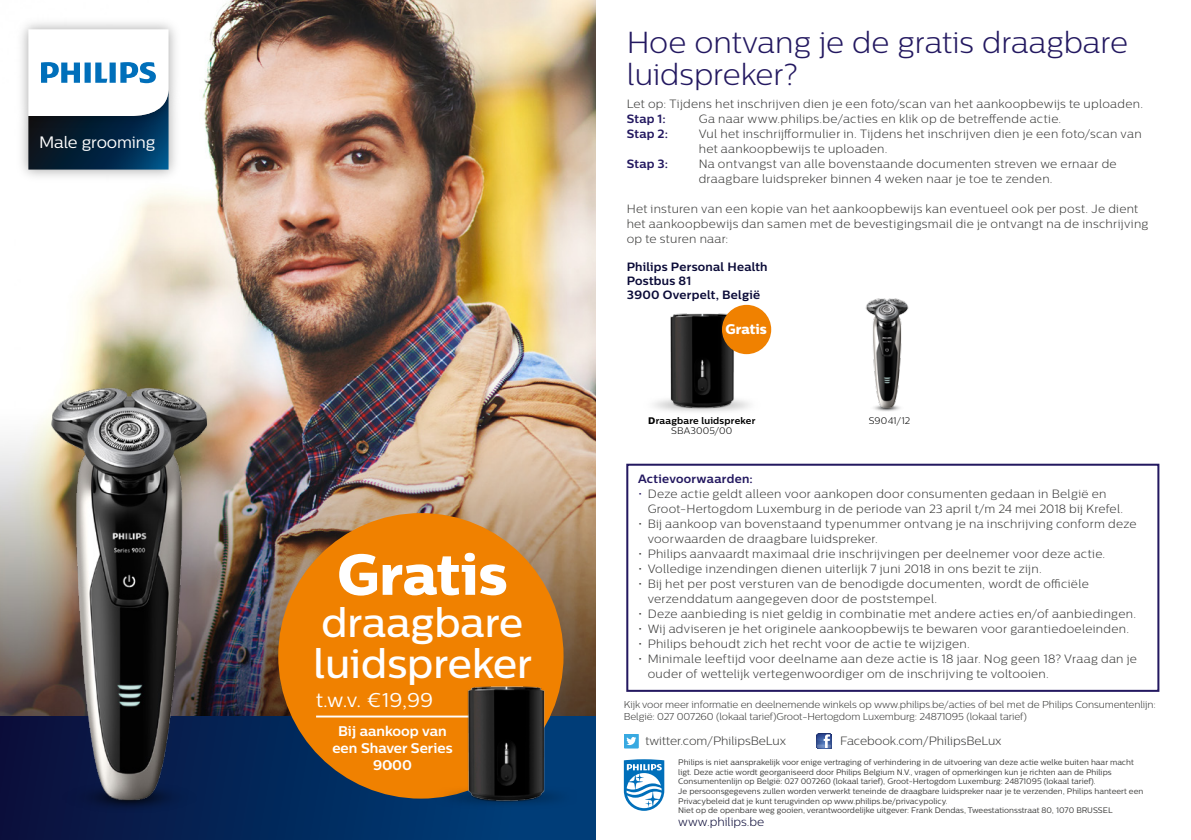
<style>
.page{position:relative;width:1191px;height:840px;background:#fff}
.page>*{position:absolute;margin:0;border:0;box-sizing:border-box;transform-origin:0 0}
.t1{font:57.2px "Centrale Sans X Bold";letter-spacing:-.005em;color:#fff}
.t2{font:500 41px/41px "Centrale Sans";color:#fff}
.t3{font:300 30.4px/32px "Centrale Sans";color:#231860}
.t4{font:20px "Centrale Sans";color:#fff}
.t5{font:16.4px "Centrale Sans";letter-spacing:-.01em;color:#fff}
.t6{font:700 14px/16.8px "Centrale Sans";color:#fff;text-align:center}
.t7{font:13.8px "Centrale Sans X Bold";letter-spacing:-.005em;color:#fff}
.t8{font:300 12px/15px "Centrale Sans";letter-spacing:.025em;color:#3a3a39}
.t9{font:700 12px/14px "Centrale Sans";letter-spacing:.02em;color:#0b0b38}
.t10{font:300 12px "Centrale Sans";color:#3a3a39}
.t11{font:700 12px "Centrale Sans";letter-spacing:.02em;color:#231860}
.t12{font:300 12px "Centrale Sans";color:#0b0b38}
.t13{font:300 10px/12px "Centrale Sans";letter-spacing:-.01em;color:#3a3a39}
.t14{font:700 9.6px/10.4px "Centrale Sans";letter-spacing:.02em;color:#000;text-align:center}
.t15{font:300 9.6px "Centrale Sans";color:#000}
.t16{font:8px/9.6px "Centrale Sans";color:#3a3a39}
.s1{font-family:"Centrale Sans X Bold";font-weight:400}
.s2{font-weight:300}
.s3{color:#231860}
</style>
<div class="page">
<img style="left:0;top:0;width:595px;height:715px">
<svg style="left:0;top:715px;width:595px;height:124px;background:#042c60"></svg>
<img style="left:667px;top:310px;width:69px;height:100px">
<div style="left:626px;top:463px;width:533px;height:228px;background:#fff;border:2px solid #231860"></div>
<div style="left:278px;top:513px;width:285px;height:285px;background:#f08100;border-radius:50%"></div>
<hr style="left:316px;top:715px;width:212px;height:2px;background:#fff">
<img style="left:390px;top:763px;width:206px;height:68px">
<img style="left:464px;top:686px;width:83px;height:118px">
<svg style="left:624px;top:759px;width:40px;height:51px"></svg>
<svg style="left:624px;top:734px;width:15px;height:14px"></svg>
<svg style="left:816px;top:733px;width:15px;height:15px"></svg>
<hr style="left:817px;top:744px;width:14px;height:3px;background:#fff">
<img style="left:865px;top:298px;width:44px;height:114px">
<img style="left:20px;top:670px;width:28px;height:169px">
<img style="left:48px;top:387px;width:289px;height:452px">
<img style="left:12px;top:133px;width:173px;height:53px">
<img style="left:12px;top:12px;width:173px;height:121px">
<svg style="left:28px;top:29px;width:140px;height:140px"></svg>
<div style="left:722px;top:305px;width:49px;height:49px;background:#f08100;border-radius:50%"></div>
<h3 class="t5" style="left:39px;top:132px;width:118px">Male grooming</h3>
<h3 class="t3" style="left:626px;top:26px;width:503px">Hoe ontvang je de gratis draagbare luidspreker?</h3>
<p class="t8" style="left:626px;top:96px;width:518px">Let op: Tijdens het inschrijven dien je een foto/scan van het aankoopbewijs te uploaden.</p>
<p class="t11" style="left:626px;top:112px;width:41px">Stap 1:</p>
<p class="t8" style="left:698px;top:111px;width:364px">Ga naar www.philips.be/acties en klik op de betreffende actie.</p>
<p class="t11" style="left:626px;top:127px;width:43px">Stap 2:</p>
<p class="t8" style="left:698px;top:126px;width:444px">Vul het inschrijfformulier in. Tijdens het inschrijven dien je een foto/scan van het aankoopbewijs te uploaden.</p>
<p class="t11" style="left:626px;top:157px;width:43px">Stap 3:</p>
<p class="t8" style="left:698px;top:156px;width:419px">Na ontvangst van alle bovenstaande documenten streven we ernaar de draagbare luidspreker binnen 4 weken naar je toe te zenden.</p>
<p class="t8" style="left:626px;top:201px;width:523px">Het insturen van een kopie van het aankoopbewijs kan eventueel ook per post. Je dient het aankoopbewijs dan samen met de bevestigingsmail die je ontvangt na de inschrijving op te sturen naar:</p>
<p class="t9" style="left:626px;top:259px;width:142px">Philips Personal Health<br>Postbus 81<br>3900 Overpelt, België</p>
<p class="t7" style="left:725px;top:320px;width:43px">Gratis</p>
<p class="t14" style="left:648px;top:414px;width:109px"><span class="s1">D</span>raagbare luidspreker<br><span class="s2">SBA3005/00</span></p>
<p class="t15" style="left:869px;top:414px;width:43px">S9041/12</p>
<p class="t11" style="left:638px;top:471px;width:116px">Actievoorwaarden:</p>
<p class="t8" style="left:647px;top:485px;width:477px;text-indent:-10px"><span class="s3">•</span> Deze actie geldt alleen voor aankopen door consumenten gedaan in België en<br>Groot-Hertogdom Luxemburg in de periode van 23 april t/m 24 mei 2018 bij Krefel.</p>
<p class="t8" style="left:647px;top:515px;width:490px;text-indent:-10px">• Bij aankoop van bovenstaand typenummer ontvang je na inschrijving conform deze voorwaarden de draagbare luidspreker.</p>
<p class="t8" style="left:638px;top:545px;width:469px">• Philips aanvaardt maximaal drie inschrijvingen per deelnemer voor deze actie.</p>
<p class="t8" style="left:638px;top:560px;width:405px">• Volledige inzendingen dienen uiterlijk 7 juni 2018 in ons bezit te zijn.</p>
<p class="t8" style="left:647px;top:575px;width:442px;text-indent:-10px">• Bij het per post versturen van de benodigde documenten, wordt de officiële verzenddatum aangegeven door de poststempel.</p>
<p class="t8" style="left:638px;top:605px;width:499px">• Deze aanbieding is niet geldig in combinatie met andere acties en/of aanbiedingen.</p>
<p class="t8" style="left:638px;top:620px;width:492px">• Wij adviseren je het originele aankoopbewijs te bewaren voor garantiedoeleinden.</p>
<p class="t8" style="left:638px;top:635px;width:333px">• Philips behoudt zich het recht voor de actie te wijzigen.</p>
<p class="t8" style="left:647px;top:650px;width:491px;text-indent:-10px">• Minimale leeftijd voor deelname aan deze actie is 18 jaar. Nog geen 18? Vraag dan je ouder of wettelijk vertegenwoordiger om de inschrijving te voltooien.</p>
<h1 class="t1" style="left:337px;top:538px;width:172px">Gratis</h1>
<h2 class="t2" style="left:314px;top:600px;width:220px">draagbare luidspreker</h2>
<h3 class="t4" style="left:316px;top:687px;width:119px">t.w.v. €19,99</h3>
<p class="t6" style="left:332px;top:721px;width:122px">Bij aankoop van een Shaver Series<br>9000</p>
<p class="t10" style="left:645px;top:733px;width:142px">twitter.com/PhilipsBeLux</p>
<p class="t13" style="left:624px;top:698px;width:533px">Kijk voor meer informatie en deelnemende winkels op www.philips.be/acties of bel met de Philips Consumentenlijn:<br>België: 027 007260 (lokaal tarief)Groot-Hertogdom Luxemburg: 24871095 (lokaal tarief)</p>
<p class="t16" style="left:678px;top:757px;width:466px">Philips is niet aansprakelijk voor enige vertraging of verhindering in de uitvoering van deze actie welke buiten haar macht ligt. Deze actie wordt georganiseerd door Philips Belgium N.V., vragen of opmerkingen kun je richten aan de Philips Consumentenlijn op België: 027 007260 (lokaal tarief), Groot-Hertogdom Luxemburg: 24871095 (lokaal tarief).<br>Je persoonsgegevens zullen worden verwerkt teneinde de draagbare luidspreker naar je te verzenden, Philips hanteert een Privacybeleid dat je kunt terugvinden op www.philips.be/privacypolicy.<br>Niet op de openbare weg gooien, verantwoordelijke uitgever: Frank Dendas, Tweestationsstraat 80, 1070 BRUSSEL</p>
<p class="t10" style="left:840px;top:733px;width:163px">Facebook.com/PhilipsBeLux</p>
<p class="t12" style="left:678px;top:814px;width:87px">www.philips.be</p>
</div>
